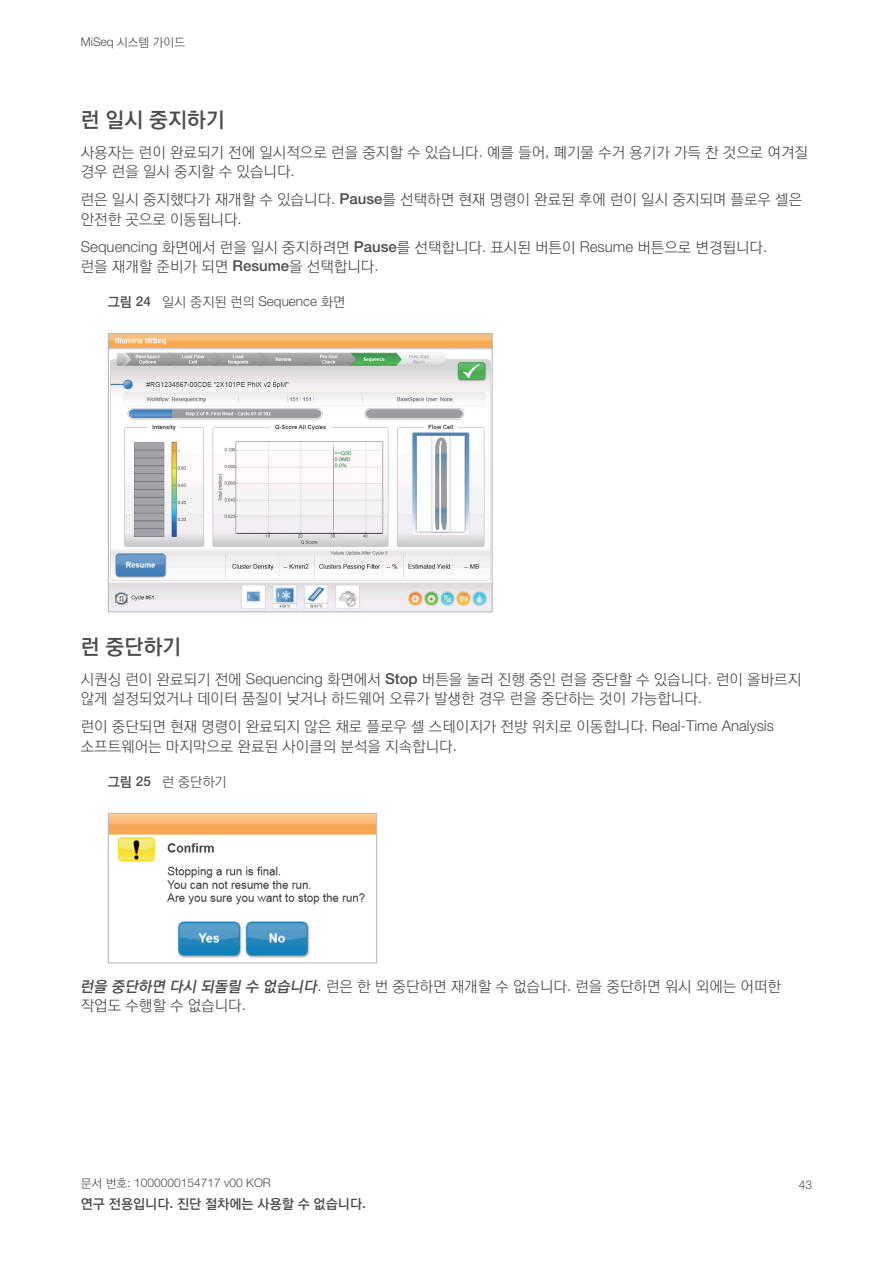
<style>
.page{position:relative;width:893px;height:1263px;background:#fff}
.page>*{position:absolute;margin:0;border:0;box-sizing:border-box;transform-origin:0 0}
.t1{font:21px "YDVYGO540";color:#4b4c4d}
.t2{font:15px/19.5px "YDVYGO520";color:#4b4c4d}
.t3{font:13.5px "YDVYGO520";color:#4b4c4d}
.t4{font:13.5px "YDVYGO540";color:#4b4c4d}
.t5{font:300 12px "Helvetica Neue LT Std";color:#4b4c4d}
.t6{font:12px "YDVYGO520";color:#4b4c4d}
.s1{font-family:"Helvetica Neue LT Std";font-weight:300}
.s2{font-family:"Helvetica Neue LT Std";font-weight:500}
.s3{font-family:"YDVYGO540"}
.s4{font-family:"YDVYGO540";font-style:italic}
.s5{font-family:"YDVYGO520";font-weight:400}
</style>
<div class="page">
<img style="left:110px;top:335px;width:381px;height:275px">
<div style="left:108px;top:333px;width:385px;height:279px;border:1px solid #bcbdc0"></div>
<img style="left:110px;top:815px;width:265px;height:143px">
<div style="left:108px;top:813px;width:269px;height:150px;border:1px solid #bcbdc0"></div>
<p class="t6" style="left:81px;top:36px;width:106px"><span class="s1">MiSeq</span> 시스템 가이드</p>
<h1 class="t1" style="left:81px;top:108px;width:145px">런 일시 중지하기</h1>
<p class="t2" style="left:81px;top:143px;width:729px">사용자는 런이 완료되기 전에 일시적으로 런을 중지할 수 있습니다<span class="s1">.</span> 예를 들어<span class="s1">,</span> 폐기물 수거 용기가 가득 찬 것으로 여겨질 경우 런을 일시 중지할 수 있습니다<span class="s1">.</span></p>
<p class="t2" style="left:81px;top:190px;width:723px">런은 일시 중지했다가 재개할 수 있습니다<span class="s1">.</span> <span class="s2">Pause</span>를 선택하면 현재 명령이 완료된 후에 런이 일시 중지되며 플로우 셀은 안전한 곳으로 이동됩니다<span class="s1">.</span></p>
<p class="t2" style="left:81px;top:238px;width:688px"><span class="s1">Sequencing</span> 화면에서 런을 일시 중지하려면 <span class="s2">Pause</span>를 선택합니다<span class="s1">.</span> 표시된 버튼이 <span class="s1">Resume</span> 버튼으로 변경됩니다<span class="s1">. </span>런을 재개할 준비가 되면 <span class="s2">Resume</span>을 선택합니다<span class="s1">.</span></p>
<p class="t3" style="left:108px;top:295px;width:239px"><span class="s3">그림</span> <span class="s2">24</span> 일시 중지된 런의 <span class="s1">Sequence</span> 화면</p>
<h1 class="t1" style="left:81px;top:635px;width:102px">런 중단하기</h1>
<p class="t2" style="left:81px;top:670px;width:722px">시퀀싱 런이 완료되기 전에 <span class="s1">Sequencing</span> 화면에서 <span class="s2">Stop</span> 버튼을 눌러 진행 중인 런을 중단할 수 있습니다<span class="s1">.</span> 런이 올바르지 않게 설정되었거나 데이터 품질이 낮거나 하드웨어 오류가 발생한 경우 런을 중단하는 것이 가능합니다<span class="s1">.</span></p>
<p class="t2" style="left:81px;top:717px;width:695px">런이 중단되면 현재 명령이 완료되지 않은 채로 플로우 셀 스테이지가 전방 위치로 이동합니다<span class="s1">. Real-Time Analysis </span>소프트웨어는 마지막으로 완료된 사이클의 분석을 지속합니다<span class="s1">.</span></p>
<p class="t3" style="left:108px;top:774px;width:120px"><span class="s3">그림</span> <span class="s2">25</span> 런 중단하기</p>
<p class="t2" style="left:80px;top:977px;width:703px"><span class="s4">런을중단하면다시되돌릴수없습니다</span><span class="s1">.</span> 런은 한 번 중단하면 재개할 수 없습니다<span class="s1">.</span> 런을 중단하면 워시 외에는 어떠한 작업도 수행할 수 없습니다<span class="s1">.</span></p>
<p class="t5" style="left:81px;top:1175px;width:192px"><span class="s5">문서 번호</span>: 1000000154717 v00 KOR</p>
<p class="t5" style="left:799px;top:1177px;width:15px">43</p>
<p class="t4" style="left:81px;top:1196px;width:287px">연구 전용입니다<span class="s2">.</span> 진단 절차에는 사용할 수 없습니다<span class="s2">.</span></p>
</div>
